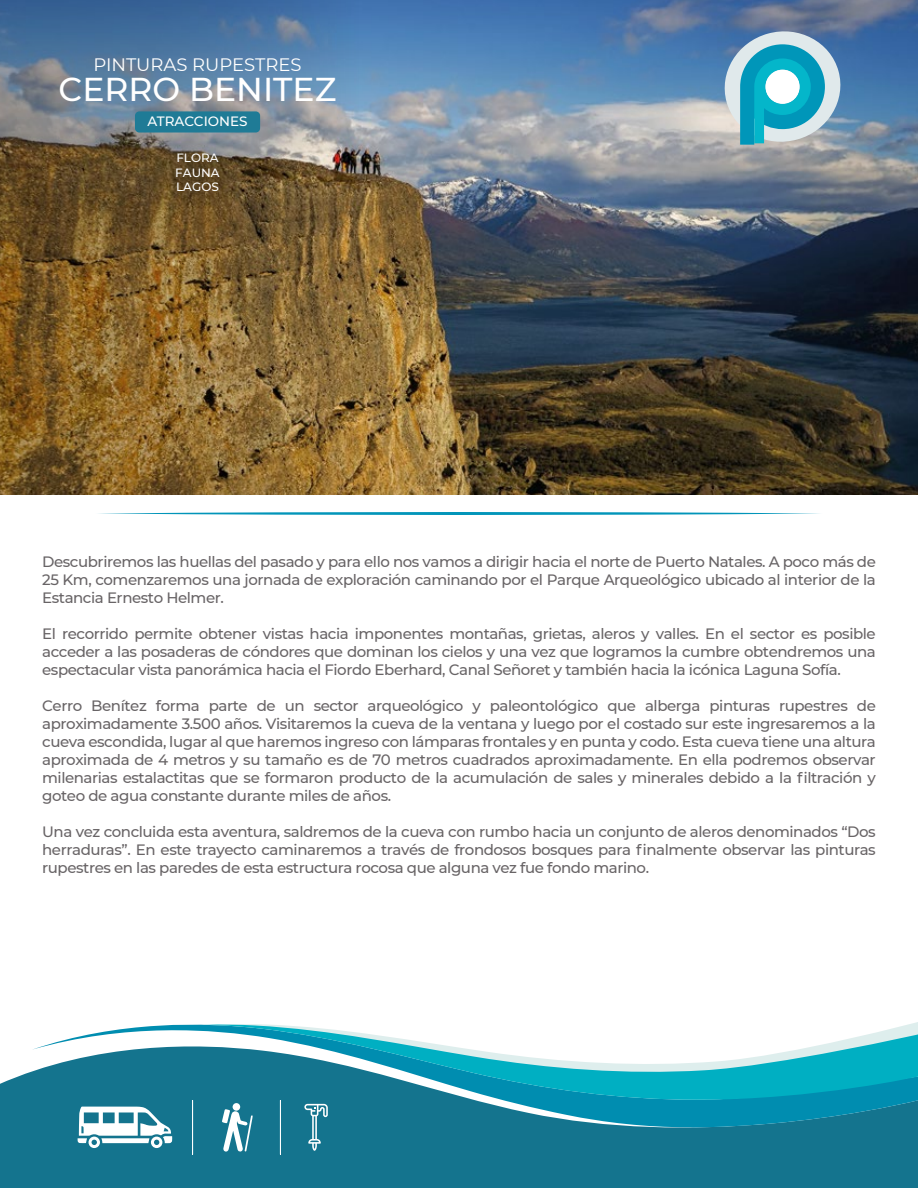
<style>
.page{position:relative;width:918px;height:1188px;background:#fff}
.page>*{position:absolute;margin:0;border:0;box-sizing:border-box;transform-origin:0 0}
.t1{font:500 33px "Montserrat";color:#fff}
.t2{font:18px "Montserrat";color:#fff}
.t3{font:500 15px/18px "Montserrat";letter-spacing:-.03em;color:#686466;text-align:justify}
.t4{font:500 13.5px "Montserrat";color:#fff}
.t5{font:500 12px/14.4px "Montserrat";color:#fff;text-align:justify}
</style>
<div class="page">
<img style="left:400px;top:0;width:518px;height:494px">
<img style="left:0;top:0;width:400px;height:494px">
<div style="left:0;top:1071px;width:918px;height:117px;background:#14748e"></div>
<svg style="left:32px;top:1024px;width:886px;height:103px;background:#348fa7"></svg>
<svg style="left:204px;top:1024px;width:714px;height:76px"></svg>
<svg style="left:98px;top:512px;width:722px;height:3px;background:#56b8d0"></svg>
<svg style="left:719px;top:25px;width:128px;height:123px;background:#66adc3"></svg>
<div style="left:765px;top:70px;width:35px;height:34px;background:#fff;border-radius:50%"></div>
<div style="left:135px;top:111px;width:125px;height:22px;background:#1f7b96;border-radius:4px"></div>
<img style="left:161px;top:138px;width:90px;height:87px">
<hr style="left:192px;top:1100px;width:1px;height:54px;background:#fff">
<hr style="left:280px;top:1100px;width:1px;height:54px;background:#fff">
<svg style="left:222px;top:1109px;width:31px;height:43px"></svg>
<div style="left:233px;top:1103px;width:7px;height:8px;background:#fff;border-radius:50%"></div>
<svg style="left:304px;top:1104px;width:24px;height:47px"></svg>
<svg style="left:78px;top:1107px;width:94px;height:41px"></svg>
<p class="t2" style="left:93px;top:52px;width:210px">PINTURAS RUPESTRES</p>
<h1 class="t1" style="left:59px;top:66px;width:279px">CERRO BENITEZ</h1>
<p class="t4" style="left:147px;top:112px;width:102px">ATRACCIONES</p>
<p class="t5" style="left:175px;top:150px;width:46px">FLORA FAUNA LAGOS</p>
<p class="t3" style="left:42px;top:552px;width:835px">Descubriremos las huellas del pasado y para ello nos vamos a dirigir hacia el norte de Puerto Natales. A poco más de 25 Km, comenzaremos una jornada de exploración caminando por el Parque Arqueológico ubicado al interior de la Estancia Ernesto Helmer.</p>
<p class="t3" style="left:42px;top:624px;width:835px">El recorrido permite obtener vistas hacia imponentes montañas, grietas, aleros y valles. En el sector es posible acceder a las posaderas de cóndores que dominan los cielos y una vez que logramos la cumbre obtendremos una espectacular vista panorámica hacia el Fiordo Eberhard, Canal Señoret y también hacia la icónica Laguna Sofía.</p>
<p class="t3" style="left:42px;top:696px;width:835px">Cerro Benítez forma parte de un sector arqueológico y paleontológico que alberga pinturas rupestres de aproximadamente 3.500 años. Visitaremos la cueva de la ventana y luego por el costado sur este ingresaremos a la cueva escondida, lugar al que haremos ingreso con lámparas frontales y en punta y codo. Esta cueva tiene una altura aproximada de 4 metros y su tamaño es de 70 metros cuadrados aproximadamente. En ella podremos observar milenarias estalactitas que se formaron producto de la acumulación de sales y minerales debido a la filtración y goteo de agua constante durante miles de años.</p>
<p class="t3" style="left:42px;top:822px;width:835px">Una vez concluida esta aventura, saldremos de la cueva con rumbo hacia un conjunto de aleros denominados “Dos herraduras”. En este trayecto caminaremos a través de frondosos bosques para finalmente observar las pinturas rupestres en las paredes de esta estructura rocosa que alguna vez fue fondo marino.</p>
</div>
